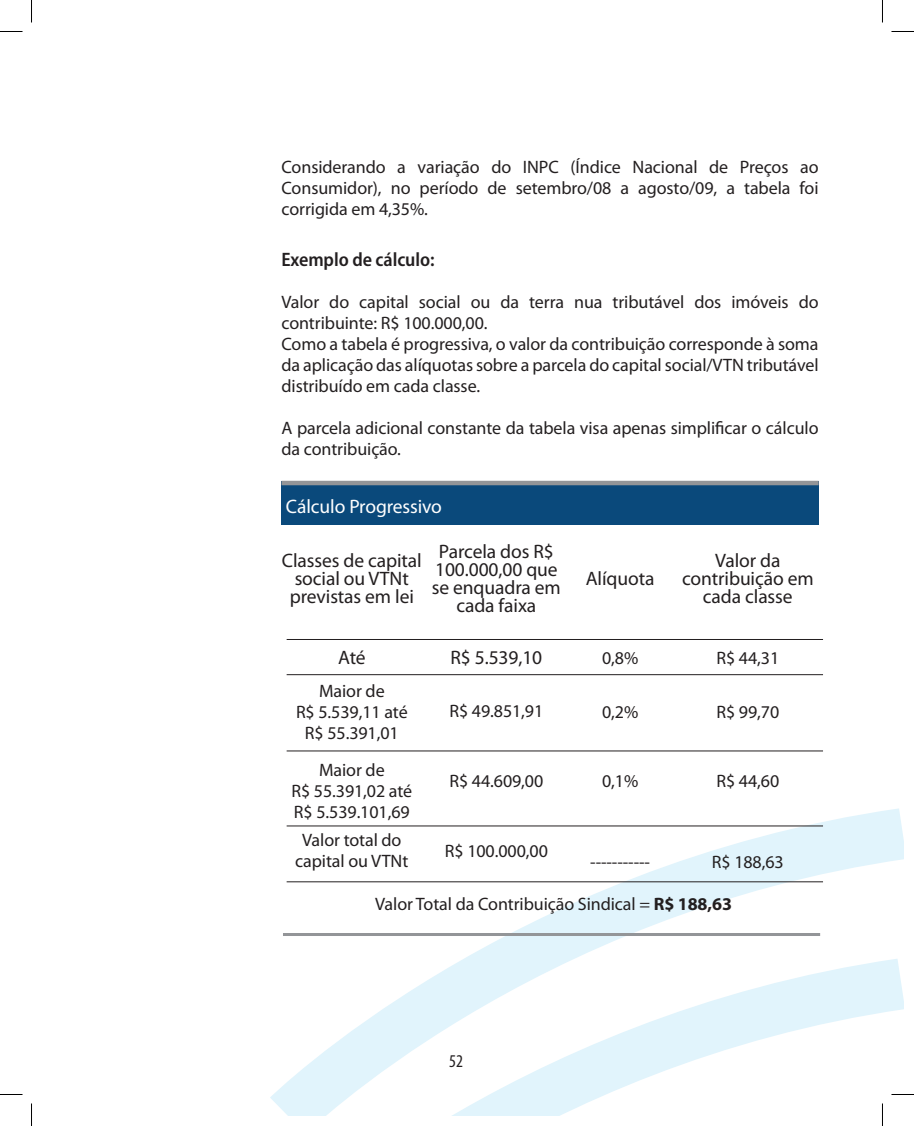
<style>
.page{position:relative;width:914px;height:1126px;background:#fff}
.page>*{position:absolute;margin:0;border:0;box-sizing:border-box;transform-origin:0 0}
.t1{font:19.5px/18px "Myriad Pro";letter-spacing:-.005em;color:#231f20;text-align:center}
.t2{font:19.5px "Myriad Pro";letter-spacing:-.005em;color:#fff}
.t3{font:600 semi-condensed 19.5px "Myriad Pro";letter-spacing:-.005em;color:#231f20}
.t4{font:18px/21px "Myriad Pro";letter-spacing:-.005em;color:#231f20;text-align:justify}
.t5{font:condensed 18px "Myriad Pro";color:#231f20}
.s1{font-weight:700}
</style>
<div class="page">
<svg style="left:286px;top:808px;width:617px;height:118px"></svg>
<svg style="left:270px;top:926px;width:633px;height:190px"></svg>
<div style="left:281px;top:482px;width:537px;height:43px;background:#0a497b"></div>
<hr style="left:281px;top:481px;width:537px;height:4px;background:#939598">
<hr style="left:286px;top:639px;width:536px;height:1px;background:#231f20">
<hr style="left:286px;top:674px;width:536px;height:1px;background:#231f20">
<hr style="left:286px;top:751px;width:536px;height:1px;background:#231f20">
<hr style="left:283px;top:933px;width:537px;height:3px;background:#939598">
<hr style="left:286px;top:826px;width:536px;height:1px;background:#231f20">
<hr style="left:286px;top:882px;width:536px;height:1px;background:#231f20">
<hr style="left:881px;top:1103px;width:2px;height:23px;background:#fff">
<svg style="left:0;top:31px;width:22px;height:1px"></svg>
<svg style="left:891px;top:31px;width:22px;height:1px"></svg>
<svg style="left:0;top:1094px;width:22px;height:1px"></svg>
<svg style="left:891px;top:1094px;width:22px;height:1px"></svg>
<svg style="left:31px;top:0;width:1px;height:22px"></svg>
<svg style="left:31px;top:1103px;width:1px;height:23px"></svg>
<svg style="left:882px;top:0;width:1px;height:22px"></svg>
<svg style="left:882px;top:1103px;width:1px;height:23px"></svg>
<p class="t4" style="left:281px;top:156px;width:538px">Considerando a variação do INPC (Índice Nacional de Preços ao Consumidor), no período de setembro/08 a agosto/09, a tabela foi corrigida em 4,35%.</p>
<p class="t3" style="left:281px;top:248px;width:154px">Exemplo de cálculo:</p>
<p class="t4" style="left:281px;top:291px;width:538px">Valor do capital social ou da terra nua tributável dos imóveis do contribuinte: R$ 100.000,00.</p>
<p class="t4" style="left:281px;top:333px;width:538px">Como a tabela é progressiva, o valor da contribuição corresponde à soma da aplicação das alíquotas sobre a parcela do capital social/VTN tributável distribuído em cada classe.</p>
<p class="t4" style="left:281px;top:417px;width:538px">A parcela adicional constante da tabela visa apenas simplificar o cálculo da contribuição.</p>
<p class="t2" style="left:286px;top:494px;width:157px">Cálculo Progressivo</p>
<p class="t1" style="left:282px;top:552px;width:141px">Classes de capital social ou VTNt previstas em lei</p>
<p class="t1" style="left:432px;top:543px;width:130px">Parcela dos R$<br>100.000,00 que se enquadra em cada faixa</p>
<p class="t1" style="left:585px;top:570px;width:70px">Alíquota</p>
<p class="t1" style="left:715px;top:552px;width:67px">Valor da</p>
<p class="t1" style="left:682px;top:570px;width:133px">contribuição em cada classe</p>
<p class="t1" style="left:338px;top:648px;width:29px">Até</p>
<p class="t1" style="left:450px;top:648px;width:93px">R$ 5.539,10</p>
<p class="t4" style="left:602px;top:647px;width:38px">0,8%</p>
<p class="t4" style="left:716px;top:647px;width:64px">R$ 44,31</p>
<p class="t4" style="left:319px;top:680px;width:67px">Maior de</p>
<p class="t4" style="left:296px;top:701px;width:113px">R$ 5.539,11 até</p>
<p class="t4" style="left:305px;top:722px;width:95px">R$ 55.391,01</p>
<p class="t4" style="left:449px;top:700px;width:95px">R$ 49.851,91</p>
<p class="t4" style="left:602px;top:701px;width:38px">0,2%</p>
<p class="t4" style="left:716px;top:701px;width:64px">R$ 99,70</p>
<p class="t4" style="left:319px;top:760px;width:67px">Maior de</p>
<p class="t4" style="left:291px;top:781px;width:122px">R$ 55.391,02 até</p>
<p class="t4" style="left:294px;top:802px;width:117px">R$ 5.539.101,69</p>
<p class="t4" style="left:449px;top:770px;width:95px">R$ 44.609,00</p>
<p class="t4" style="left:602px;top:770px;width:38px">0,1%</p>
<p class="t4" style="left:716px;top:770px;width:64px">R$ 44,60</p>
<p class="t4" style="left:302px;top:830px;width:101px">Valor total do</p>
<p class="t4" style="left:295px;top:851px;width:115px">capital ou VTNt</p>
<p class="t4" style="left:445px;top:840px;width:104px">R$ 100.000,00</p>
<p class="t4" style="left:590px;top:851px;width:61px">-----------</p>
<p class="t4" style="left:711px;top:851px;width:73px">R$ 188,63</p>
<p class="t4" style="left:375px;top:893px;width:358px">Valor Total da Contribuição Sindical = <span class="s1">R$ 188,63</span></p>
<p class="t5" style="left:449px;top:1050px;width:15px">52</p>
</div>
